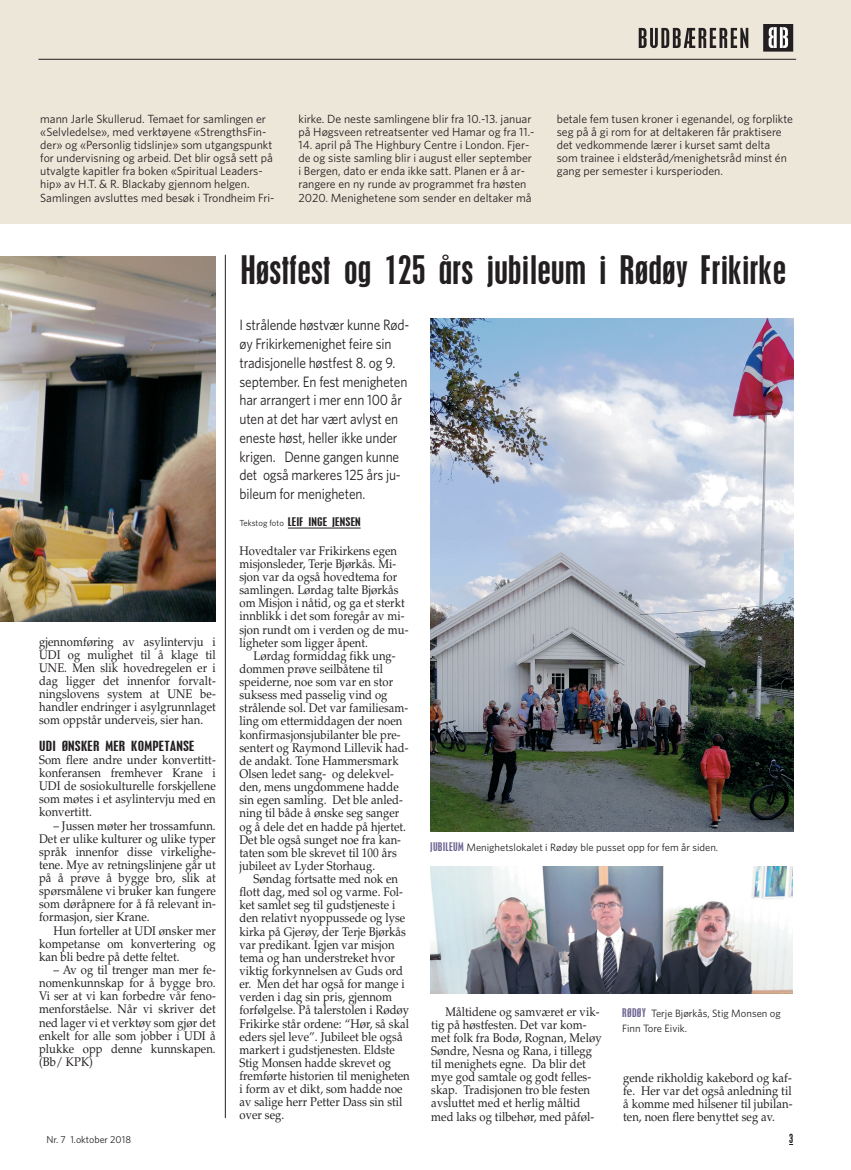
<style>
.page{position:relative;width:851px;height:1170px;background:#fff}
.page>*{position:absolute;margin:0;border:0;box-sizing:border-box;transform-origin:0 0}
.t1{font:condensed 35px "Mt Placard";letter-spacing:.005em;color:#231f20;scale:1.1 1}
.t2{font:15px/18.8px "Whitney";letter-spacing:-.015em;color:#231f20;scale:.9 1}
.t3{font:12.5px/13.1px "Palatino";letter-spacing:.005em;color:#231f20;text-align:justify;scale:.9 1}
.t4{font:condensed 12.5px "Mt Placard";letter-spacing:.02em;color:#231f20;scale:1.3 1}
.t5{font:11.88px/13.1px "Whitney";color:#231f20}
.t6{font:condensed 11.25px "Mt Placard";color:#231f20}
.t7{font:10.62px/15px "Whitney";color:#231f20}
.t8{font:condensed 10.62px "Mt Placard";letter-spacing:.02em;color:#231f20;scale:1.3 1}
.t9{font:10px "Whitney";color:#231f20}
.s1{font-family:"Whitney";font-stretch:normal;font-size:8.75px}
.s2{font-family:"Mt Placard";font-stretch:condensed;color:#6f6593}
</style>
<div class="page">
<div style="left:1px;top:0;width:849px;height:224px;background:#ede7da"></div>
<hr style="left:38px;top:59px;width:758px;height:1px;background:#231f20">
<img style="left:763px;top:24px;width:30px;height:27px">
<img style="left:638px;top:27px;width:111px;height:22px">
<img style="left:0;top:257px;width:216px;height:364px">
<hr style="left:288px;top:527px;width:72px;height:1px;background:#231f20">
<img style="left:430px;top:318px;width:363px;height:513px">
<img style="left:430px;top:866px;width:362px;height:127px">
<hr style="left:225px;top:255px;width:1px;height:862px;background:#231f20">
<p class="t5" style="left:40px;top:113px;width:236px">mann Jarle Skullerud. Temaet for samlingen er «Selvledelse», med verktøyene «StrengthsFin&shy;der» og «Personlig tidslinje» som utgangspunkt for undervisning og arbeid. Det blir også sett på utvalgte kapitler fra boken «Spiritual Leaders&shy;hip» av H.T. &amp; R. Blackaby gjennom helgen.<br>Samlingen avsluttes med besøk i Trondheim Fri-</p>
<p class="t5" style="left:298px;top:113px;width:237px">kirke. De neste samlingene blir fra 10.-13. januar på Høgsveen retreatsenter ved Hamar og fra 11.-</p>
<p class="t5" style="left:298px;top:139px;width:235px">14. april på The Highbury Centre i London. Fjer&shy;de og siste samling blir i august eller september i Bergen, dato er enda ikke satt. Planen er å ar&shy;rangere en ny runde av programmet fra høsten 2020. Menighetene som sender en deltaker må</p>
<p class="t5" style="left:556px;top:113px;width:238px">betale fem tusen kroner i egenandel, og forplikte seg på å gi rom for at deltakeren får praktisere det vedkommende lærer i kurset samt delta som trainee i eldsteråd/menighetsråd minst én gang per semester i kursperioden.</p>
<p class="t3" style="left:39px;top:636px;width:198px">gjennomføring av asylintervju i UDI og mulighet til å klage til UNE. Men slik hovedregelen er i dag ligger det innenfor forvalt&shy;ningslovens system at UNE be&shy;handler endringer i asylgrunnlaget som oppstår underveis, sier han.</p>
<p class="t4" style="left:39px;top:739px;width:121px">UDI ØNSKER MER KOMPETANSE</p>
<p class="t3" style="left:39px;top:754px;width:198px">Som flere andre under konvertitt&shy;konferansen fremhever Krane i UDI de sosiokulturelle forskjellene som møtes i et asylintervju med en konvertitt.</p>
<p class="t3" style="left:39px;top:820px;width:198px;text-indent:14px">– Jussen møter her trossamfunn.<br>Det er ulike kulturer og ulike typer språk innenfor disse virkelighe&shy;tene. Mye av retningslinjene går ut på å prøve å bygge bro, slik at spørsmålene vi bruker kan fungere som døråpnere for å få relevant in&shy;formasjon, sier Krane.</p>
<p class="t3" style="left:39px;top:925px;width:198px;text-indent:14px">Hun forteller at UDI ønsker mer kompetanse om konvertering og kan bli bedre på dette feltet.</p>
<p class="t3" style="left:39px;top:964px;width:198px;text-indent:14px">– Av og til trenger man mer fe&shy;nomenkunnskap for å bygge bro.<br>Vi ser at vi kan forbedre vår feno&shy;menforståelse. Når vi skriver det ned lager vi et verktøy som gjør det enkelt for alle som jobber i UDI å plukke opp denne kunnskapen. (Bb/ KPK)</p>
<h1 class="t1" style="left:240px;top:251px;width:497px">Høstfest og 125 års jubileum i Rødøy Frikirke</h1>
<p class="t2" style="left:239px;top:317px;width:190px">I strålende høstvær kunne Rød&shy;øy Frikirkemenighet feire sin tradisjonelle høstfest 8. og 9. september. En fest menigheten har arrangert i mer enn 100 år uten at det har vært avlyst en eneste høst, heller ikke under krigen. Denne gangen kunne det også markeres 125 års ju&shy;bileum for menigheten.</p>
<p class="t8" style="left:239px;top:516px;width:95px"><span class="s1">Tekstog foto</span> LEIF INGE JENSEN</p>
<p class="t3" style="left:239px;top:545px;width:189px;text-align:left">Hovedtaler var Frikirkens egen misjonsleder, Terje Bjørkås. Mi&shy;sjon var da også hovedtema for samlingen. Lørdag talte Bjørkås om Misjon i nåtid, og ga et sterkt innblikk i det som foregår av mi&shy;sjon rundt om i verden og de mu&shy;ligheter som ligger åpent.</p>
<p class="t3" style="left:239px;top:650px;width:189px;text-align:left;text-indent:14px">Lørdag formiddag fikk ung&shy;dommen prøve seilbåtene til speiderne, noe som var en stor suksess med passelig vind og strålende sol. Det var familiesam&shy;ling om ettermiddagen der noen konfirmasjonsjubilanter ble pre&shy;sentert og Raymond Lillevik had&shy;de andakt. Tone Hammersmark<br>Olsen ledet sang- og delekvel&shy;den, mens ungdommene hadde sin egen samling. Det ble anled&shy;ning til både å ønske seg sanger og å dele det en hadde på hjertet.<br>Det ble også sunget noe fra kan&shy;taten som ble skrevet til 100 års jubileet av Lyder Storhaug.</p>
<p class="t3" style="left:239px;top:873px;width:191px;text-align:left;text-indent:14px">Søndag fortsatte med nok en flott dag, med sol og varme. Fol&shy;ket samlet seg til gudstjeneste i den relativt nyoppussede og lyse kirka på Gjerøy, der Terje Bjørkås var predikant. Igjen var misjon tema og han understreket hvor viktig forkynnelsen av Guds ord er. Men det har også for mange i verden i dag sin pris, gjennom forfølgelse. På talerstolen i Rødøy<br>Frikirke står ordene: “Hør, så skal eders sjel leve”. Jubileet ble også markert i gudstjenesten. Eldste<br>Stig Monsen hadde skrevet og fremførte historien til menigheten i form av et dikt, som hadde noe av salige herr Petter Dass sin stil over seg.</p>
<p class="t7" style="left:430px;top:840px;width:289px"><span class="s2">JUBILEUM</span> Menighetslokalet i Rødøy ble pusset opp for fem år siden.</p>
<p class="t3" style="left:431px;top:1006px;width:191px;text-align:left;text-indent:14px">Måltidene og samværet er vik&shy;tig på høstfesten. Det var kom&shy;met folk fra Bodø, Rognan, Meløy<br>Søndre, Nesna og Rana, i tillegg til menighets egne. Da blir det mye god samtale og godt felles&shy;skap. Tradisjonen tro ble festen avsluttet med et herlig måltid med laks og tilbehør, med påføl-</p>
<p class="t7" style="left:622px;top:1006px;width:160px"><span class="s2">RØDØY</span> Terje Bjørkås, Stig Monsen og<br>Finn Tore Eivik.</p>
<p class="t3" style="left:623px;top:1072px;width:190px">gende rikholdig kakebord og kaf&shy;fe. Her var det også anledning til å komme med hilsener til jubilan&shy;ten, noen flere benyttet seg av.</p>
<p class="t9" style="left:46px;top:1135px;width:86px">Nr. 7 1.oktober 2018</p>
<p class="t6" style="left:789px;top:1132px;width:5px">3</p>
</div>
